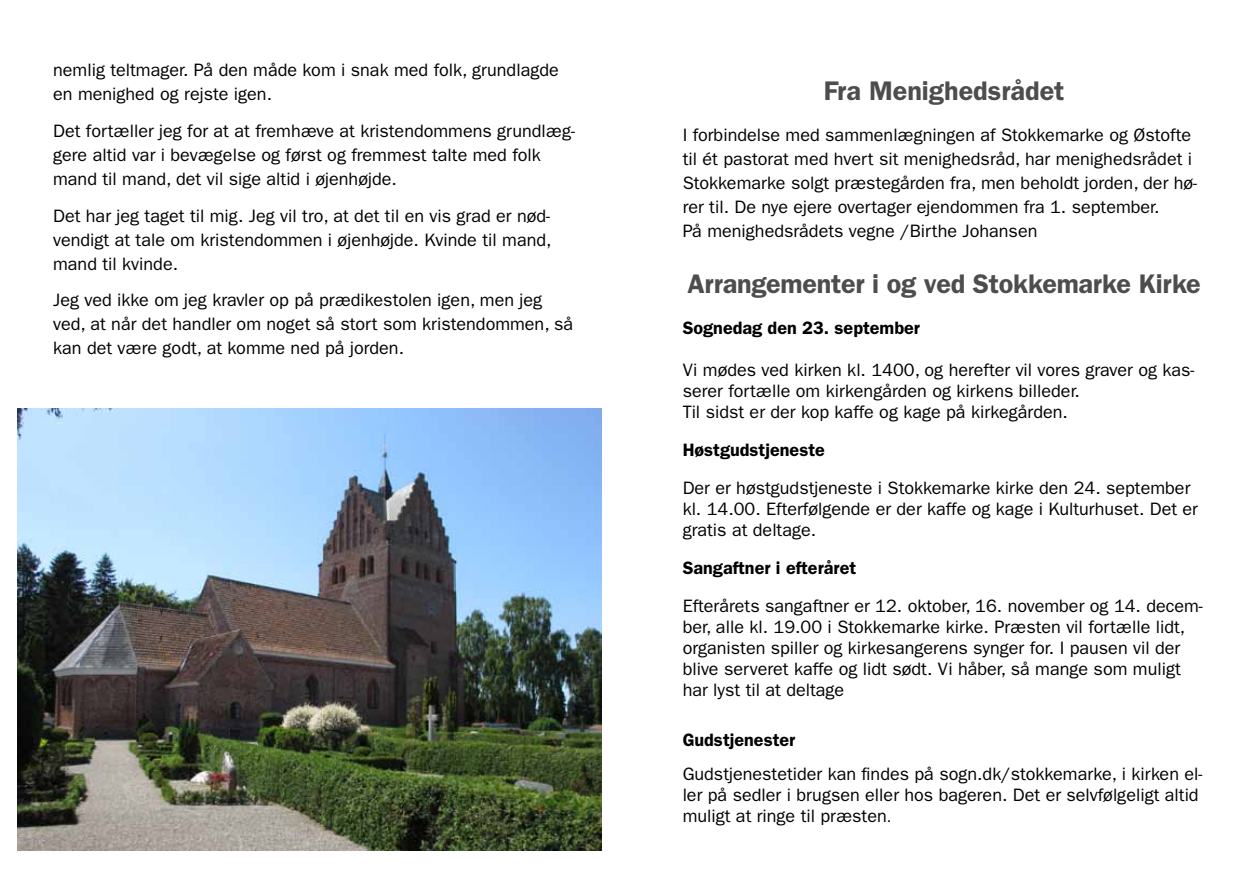
<style>
.page{position:relative;width:1259px;height:893px;background:#fff}
.page>*{position:absolute;margin:0;border:0;box-sizing:border-box;transform-origin:0 0}
.t1{font:600 27px "ITC Franklin Gothic Std";letter-spacing:-.01em;color:#4d4d4f}
.t2{font:18px/24px "ITC Franklin Gothic Std";color:#000}
.t3{font:600 18px "ITC Franklin Gothic Std";color:#000}
.s1{font-size:15px}
</style>
<div class="page">
<img style="left:17px;top:408px;width:584px;height:442px">
<p class="t2" style="left:53px;top:58px;width:507px">nemlig teltmager. På den måde kom i snak med folk, grundlagde en menighed og rejste igen.</p>
<p class="t2" style="left:53px;top:119px;width:523px">Det fortæller jeg for at at fremhæve at kristendommens grundlæg&shy;gere altid var i bevægelse og først og fremmest talte med folk mand til mand, det vil sige altid i øjenhøjde.</p>
<p class="t2" style="left:53px;top:204px;width:500px;text-align:justify">Det har jeg taget til mig. Jeg vil tro, at det til en vis grad er nød&shy;vendigt at tale om kristendommen i øjenhøjde. Kvinde til mand, mand til kvinde.</p>
<p class="t2" style="left:53px;top:288px;width:522px">Jeg ved ikke om jeg kravler op på prædikestolen igen, men jeg ved, at når det handler om noget så stort som kristendommen, så kan det være godt, at komme ned på jorden.</p>
<h1 class="t1" style="left:824px;top:75px;width:242px">Fra Menighedsrådet</h1>
<p class="t2" style="left:682px;top:123px;width:516px">I forbindelse med sammenlægningen af Stokkemarke og Østofte til ét pastorat med hvert sit menighedsråd, har menighedsrådet i Stokkemarke solgt præstegården fra, men beholdt jorden, der hø&shy;rer til. De nye ejere overtager ejendommen fra 1. september.<br>På menighedsrådets vegne /Birthe Johansen</p>
<h1 class="t1" style="left:687px;top:268px;width:515px">Arrangementer i og ved Stokkemarke Kirke</h1>
<p class="t3" style="left:682px;top:317px;width:239px">Sognedag den 23. september</p>
<p class="t2" style="left:682px;top:359px;width:513px;line-height:21px">Vi mødes ved kirken kl. 1400, og herefter vil vores graver og kas&shy;serer fortælle om kirkengården og kirkens billeder.<br>Til sidst er der kop kaffe og kage på kirkegården.</p>
<p class="t3" style="left:682px;top:439px;width:144px">Høstgudstjeneste</p>
<p class="t2" style="left:682px;top:477px;width:517px;line-height:21px">Der er høstgudstjeneste i Stokkemarke kirke den 24. september kl. 14.00. Efterfølgende er der kaffe og kage i Kulturhuset. Det er gratis at deltage.</p>
<p class="t3" style="left:682px;top:557px;width:175px">Sangaftner i efteråret</p>
<p class="t2" style="left:682px;top:595px;width:522px;line-height:21px">Efterårets sangaftner er 12. oktober, 16. november og 14. decem&shy;ber, alle kl. 19.00 i Stokkemarke kirke. Præsten vil fortælle lidt, organisten spiller og kirkesangerens synger for. I pausen vil der blive serveret kaffe og lidt sødt. Vi håber, så mange som muligt har lyst til at deltage</p>
<p class="t3" style="left:682px;top:730px;width:114px">Gudstjenester</p>
<p class="t2" style="left:682px;top:764px;width:521px;line-height:21px">Gudstjenestetider kan findes på sogn.dk/stokkemarke, i kirken el&shy;ler på sedler i brugsen eller hos bageren. Det er selvfølgeligt altid muligt at ringe til præsten<span class="s1">.</span></p>
</div>
